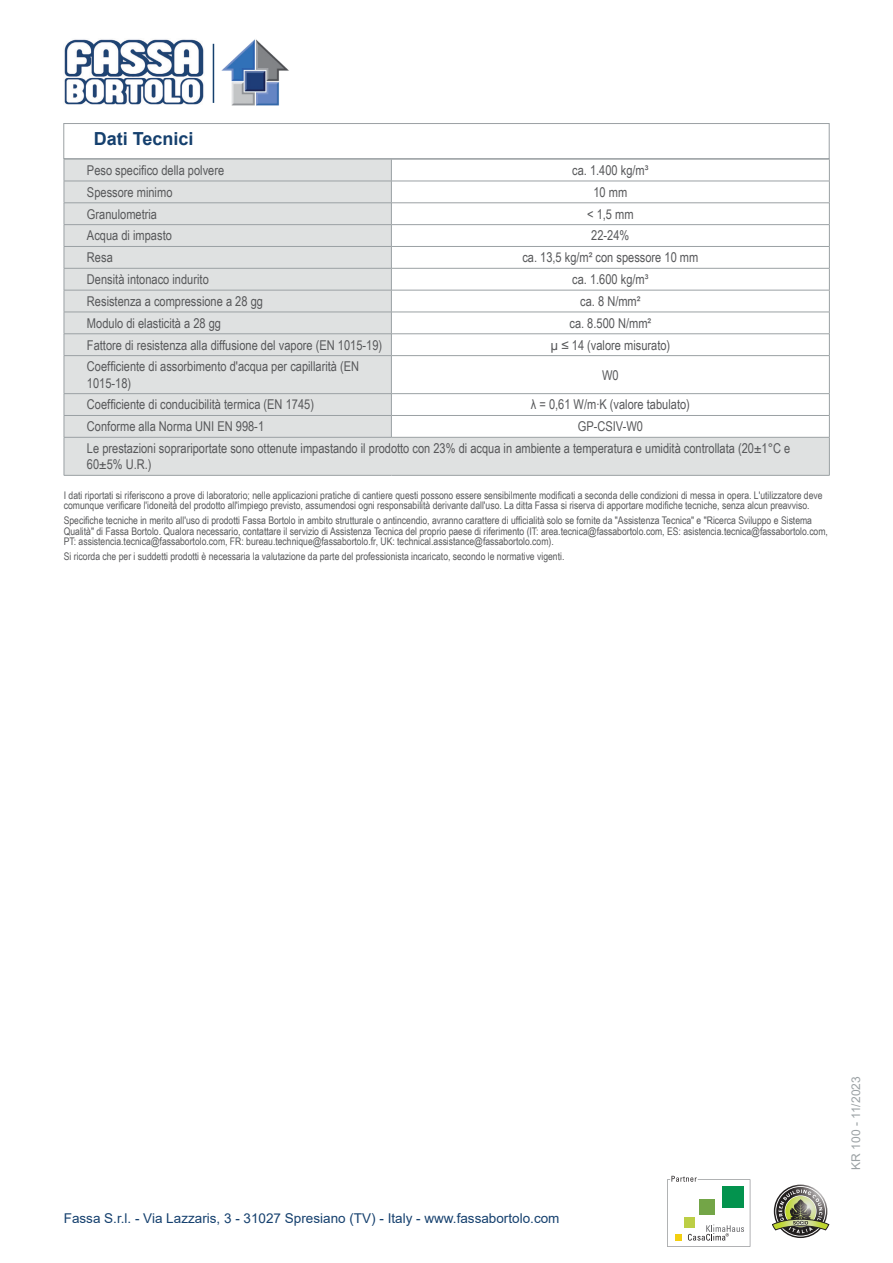
<style>
.page{position:relative;width:893px;height:1263px;background:#fff}
.page>*{position:absolute;margin:0;border:0;box-sizing:border-box;transform-origin:0 0}
.Titolo{font:700 18px "Arial";color:#15406e}
.normale_sx{font:13.5px/16.2px "Arial Narrow";color:#57585a}
.normale_centrato{font:13.5px "Arial Narrow";color:#57585a}
.t1{font:13.5px "Arial";color:#15406e}
.t2{font:12px "Arial";color:#9ba1a4}
.Disclaimer{font:10.5px/10.5px "Arial Narrow";color:#57585a}
</style>
<div class="page">
<div style="left:64px;top:123px;width:765px;height:36px;border:1px solid #9ba1a4"></div>
<svg style="left:65px;top:160px;width:764px;height:315px;fill:#dfe1e1"></svg>
<hr style="left:64px;top:159px;width:327px;height:1px;background:#9ba1a4">
<hr style="left:391px;top:159px;width:439px;height:1px;background:#9ba1a4">
<hr style="left:64px;top:181px;width:327px;height:1px;background:#9ba1a4">
<hr style="left:391px;top:181px;width:439px;height:1px;background:#9ba1a4">
<hr style="left:64px;top:203px;width:327px;height:1px;background:#9ba1a4">
<hr style="left:391px;top:203px;width:439px;height:1px;background:#9ba1a4">
<hr style="left:64px;top:224px;width:327px;height:1px;background:#9ba1a4">
<hr style="left:391px;top:224px;width:439px;height:1px;background:#9ba1a4">
<hr style="left:64px;top:246px;width:327px;height:1px;background:#9ba1a4">
<hr style="left:391px;top:246px;width:439px;height:1px;background:#9ba1a4">
<hr style="left:64px;top:268px;width:327px;height:1px;background:#9ba1a4">
<hr style="left:391px;top:268px;width:439px;height:1px;background:#9ba1a4">
<hr style="left:64px;top:290px;width:327px;height:1px;background:#9ba1a4">
<hr style="left:391px;top:290px;width:439px;height:1px;background:#9ba1a4">
<hr style="left:64px;top:312px;width:327px;height:1px;background:#9ba1a4">
<hr style="left:391px;top:312px;width:439px;height:1px;background:#9ba1a4">
<hr style="left:64px;top:333px;width:327px;height:1px;background:#9ba1a4">
<svg style="left:64px;top:159px;width:1px;height:196px"></svg>
<hr style="left:391px;top:333px;width:439px;height:1px;background:#9ba1a4">
<svg style="left:391px;top:159px;width:1px;height:196px"></svg>
<svg style="left:829px;top:159px;width:1px;height:196px"></svg>
<hr style="left:64px;top:355px;width:327px;height:1px;background:#9ba1a4">
<hr style="left:64px;top:356px;width:1px;height:37px;background:#9ba1a4">
<hr style="left:391px;top:355px;width:439px;height:1px;background:#9ba1a4">
<hr style="left:391px;top:356px;width:1px;height:37px;background:#9ba1a4">
<hr style="left:829px;top:356px;width:1px;height:37px;background:#9ba1a4">
<hr style="left:64px;top:393px;width:327px;height:1px;background:#9ba1a4">
<hr style="left:391px;top:393px;width:439px;height:1px;background:#9ba1a4">
<hr style="left:64px;top:415px;width:327px;height:1px;background:#9ba1a4">
<svg style="left:64px;top:394px;width:1px;height:43px"></svg>
<hr style="left:391px;top:415px;width:439px;height:1px;background:#9ba1a4">
<svg style="left:391px;top:394px;width:1px;height:43px"></svg>
<svg style="left:829px;top:394px;width:1px;height:43px"></svg>
<hr style="left:64px;top:437px;width:327px;height:1px;background:#9ba1a4">
<hr style="left:64px;top:437px;width:1px;height:38px;background:#9ba1a4">
<hr style="left:391px;top:437px;width:439px;height:1px;background:#9ba1a4">
<hr style="left:829px;top:437px;width:1px;height:38px;background:#9ba1a4">
<hr style="left:64px;top:475px;width:327px;height:1px;background:#9ba1a4">
<hr style="left:391px;top:475px;width:439px;height:1px;background:#9ba1a4">
<svg style="left:667px;top:1176px;width:83px;height:71px"></svg>
<svg style="left:772px;top:1186px;width:57px;height:50px"></svg>
<img style="left:64px;top:39px;width:140px;height:66px">
<hr style="left:213px;top:44px;width:1px;height:59px;background:#15406e">
<img style="left:221px;top:39px;width:68px;height:67px">
<p class="Titolo" style="left:94px;top:126px;width:101px">Dati Tecnici</p>
<p class="normale_sx" style="left:87px;top:162px;width:139px">Peso specifico della polvere</p>
<p class="normale_centrato" style="left:572px;top:160px;width:78px">ca. 1.400 kg/m³</p>
<p class="normale_sx" style="left:87px;top:183px;width:87px">Spessore minimo</p>
<p class="normale_centrato" style="left:593px;top:182px;width:35px">10 mm</p>
<p class="normale_sx" style="left:87px;top:205px;width:72px">Granulometria</p>
<p class="normale_centrato" style="left:587px;top:204px;width:48px">&lt; 1,5 mm</p>
<p class="normale_sx" style="left:87px;top:227px;width:86px">Acqua di impasto</p>
<p class="normale_centrato" style="left:591px;top:226px;width:40px">22-24%</p>
<p class="normale_sx" style="left:87px;top:249px;width:27px">Resa</p>
<p class="normale_centrato" style="left:522px;top:248px;width:177px">ca. 13,5 kg/m² con spessore 10 mm</p>
<p class="normale_sx" style="left:87px;top:271px;width:123px">Densità intonaco indurito</p>
<p class="normale_centrato" style="left:572px;top:269px;width:78px">ca. 1.600 kg/m³</p>
<p class="normale_sx" style="left:87px;top:293px;width:177px">Resistenza a compressione a 28 gg</p>
<p class="normale_centrato" style="left:580px;top:291px;width:62px">ca. 8 N/mm²</p>
<p class="normale_sx" style="left:87px;top:314px;width:136px">Modulo di elasticità a 28 gg</p>
<p class="normale_centrato" style="left:569px;top:313px;width:83px">ca. 8.500 N/mm²</p>
<p class="normale_sx" style="left:87px;top:336px;width:297px">Fattore di resistenza alla diffusione del vapore (EN 1015-19)</p>
<p class="normale_centrato" style="left:550px;top:335px;width:121px">µ ≤ 14 (valore misurato)</p>
<p class="normale_sx" style="left:87px;top:358px;width:274px">Coefficiente di assorbimento d'acqua per capillarità (EN<br>1015-18)</p>
<p class="normale_centrato" style="left:602px;top:365px;width:18px">W0</p>
<p class="normale_sx" style="left:87px;top:396px;width:229px">Coefficiente di conducibilità termica (EN 1745)</p>
<p class="normale_centrato" style="left:531px;top:395px;width:161px">λ = 0,61 W/m∙K (valore tabulato)</p>
<p class="normale_sx" style="left:87px;top:418px;width:179px">Conforme alla Norma UNI EN 998-1</p>
<p class="normale_centrato" style="left:578px;top:417px;width:67px">GP-CSIV-W0</p>
<p class="normale_sx" style="left:87px;top:440px;width:705px">Le prestazioni soprariportate sono ottenute impastando il prodotto con 23% di acqua in ambiente a temperatura e umidità controllata (20±1°C e<br>60±5% U.R.)</p>
<p class="Disclaimer" style="left:64px;top:489px;width:760px">I dati riportati si riferiscono a prove di laboratorio; nelle applicazioni pratiche di cantiere questi possono essere sensibilmente modificati a seconda delle condizioni di messa in opera. L'utilizzatore deve comunque verificare l'idoneità del prodotto all'impiego previsto, assumendosi ogni responsabilità derivante dall'uso. La ditta Fassa si riserva di apportare modifiche tecniche, senza alcun preavviso.</p>
<p class="Disclaimer" style="left:64px;top:515px;width:766px">Specifiche tecniche in merito all'uso di prodotti Fassa Bortolo in ambito strutturale o antincendio, avranno carattere di ufficialità solo se fornite da "Assistenza Tecnica" e "Ricerca Sviluppo e Sistema<br>Qualità" di Fassa Bortolo. Qualora necessario, contattare il servizio di Assistenza Tecnica del proprio paese di riferimento (IT: area.tecnica@fassabortolo.com, ES: asistencia.tecnica@fassabortolo.com,<br>PT: assistencia.tecnica@fassabortolo.com, FR: bureau.technique@fassabortolo.fr, UK: technical.assistance@fassabortolo.com).</p>
<p class="Disclaimer" style="left:64px;top:550px;width:502px">Si ricorda che per i suddetti prodotti è necessaria la valutazione da parte del professionista incaricato, secondo le normative vigenti.</p>
<p class="t1" style="left:64px;top:1208px;width:497px">Fassa S.r.l. - Via Lazzaris, 3 - 31027 Spresiano (TV) - Italy - www.fassabortolo.com</p>
<p class="t2" style="left:848px;top:1170px;width:95px;rotate:-90deg">KR 100 - 11/2023</p>
</div>
